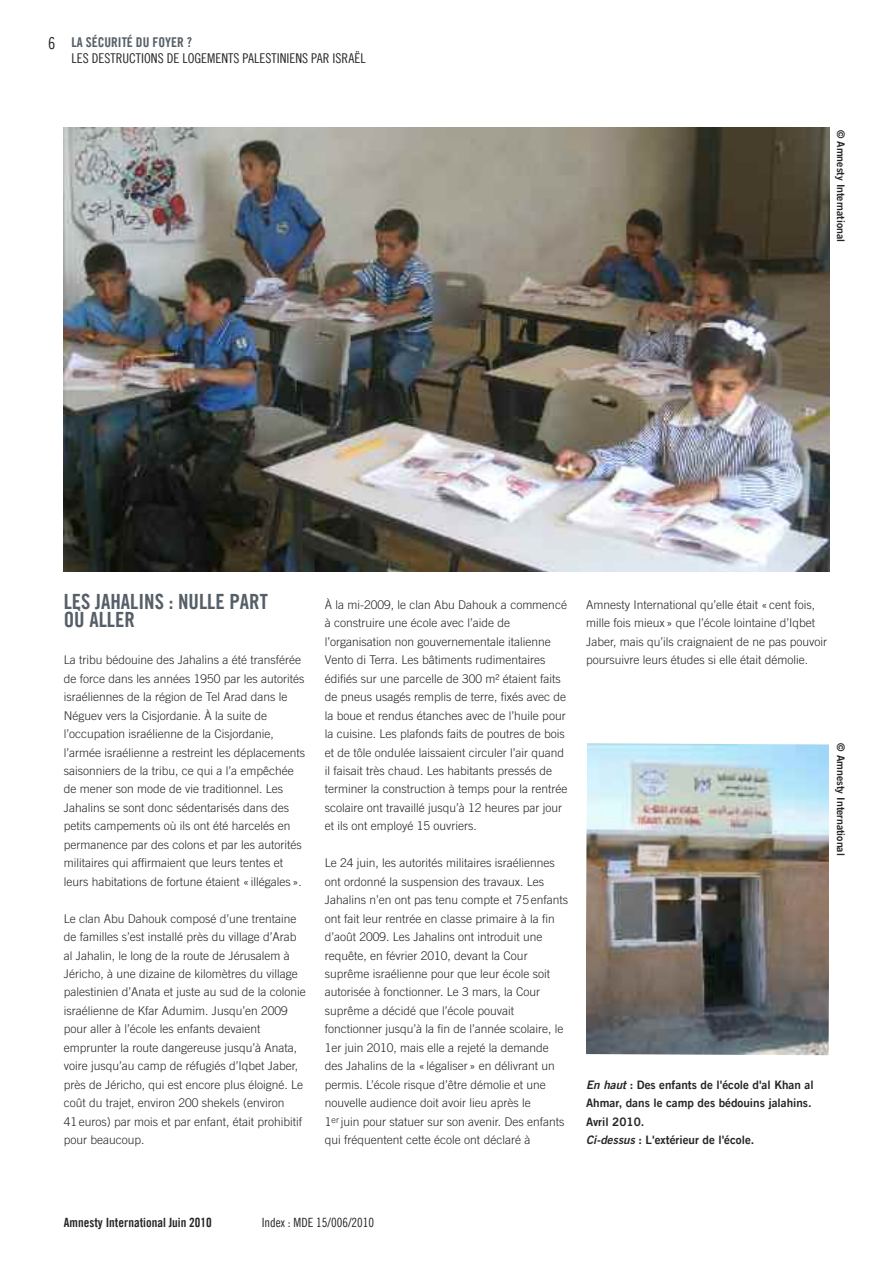
<style>
.page{position:relative;width:893px;height:1263px;background:#fff}
.page>*{position:absolute;margin:0;border:0;box-sizing:border-box;transform-origin:0 0}
.t1{font:21px/18.5px "Amnesty Trade Gothic Bd Cn 20";color:#565f67}
.t2{font:16.5px "Amnesty Trade Gothic Cn 18";color:#272627}
.t3{font:13.5px "Amnesty Trade Gothic Cn 18";color:#272627}
.t4{font:13.5px "Amnesty Trade Gothic Bd Cn 20";color:#565f67}
.t5{font:12.75px "Amnesty Trade Gothic Bd Cn 20";color:#272627}
.t6{font:12.75px "Amnesty Trade Gothic Cn 18";color:#272627}
.t7{font:300 12px/18.5px "Amnesty Trade Gothic";color:#272627}
.t8{font:11.7px/18.5px "Amnesty Trade Gothic Bd 2";color:#272627}
.t9{font:10.5px "Amnesty Trade Gothic Bd 2";color:#272627}
.s1{font-family:"Amnesty Trade Gothic Bd 2 Obl"}
</style>
<div class="page">
<img style="left:586px;top:743px;width:243px;height:312px">
<img style="left:64px;top:128px;width:765px;height:444px">
<h2 class="t2" style="left:48px;top:33px;width:9px">6</h2>
<p class="t4" style="left:71px;top:33px;width:122px">LA SÉCURITÉ DU FOYER ?</p>
<p class="t3" style="left:71px;top:50px;width:296px">LES DESTRUCTIONS DE LOGEMENTS PALESTINIENS PAR ISRAËL</p>
<p class="t9" style="left:847px;top:130px;width:114px;rotate:90deg">© Amnesty International</p>
<h1 class="t1" style="left:64px;top:592px;width:206px">LES JAhALINS : NULLE PART<br>Où ALLER</h1>
<p class="t7" style="left:64px;top:650px;width:243px">La tribu bédouine des Jahalins a été transférée de force dans les années 1950 par les autorités israéliennes de la région de Tel Arad dans le Néguev vers la Cisjordanie. À la suite de l’occupation israélienne de la Cisjordanie, l’armée israélienne a restreint les déplacements saisonniers de la tribu, ce qui a l’a empêchée de mener son mode de vie traditionnel. Les Jahalins se sont donc sédentarisés dans des petits campements où ils ont été harcelés en permanence par des colons et par les autorités militaires qui affirmaient que leurs tentes et leurs habitations de fortune étaient « illégales ».</p>
<p class="t7" style="left:64px;top:909px;width:244px">Le clan Abu Dahouk composé d’une trentaine de familles s’est installé près du village d’Arab al Jahalin, le long de la route de Jérusalem à Jéricho, à une dizaine de kilomètres du village palestinien d’Anata et juste au sud de la colonie israélienne de Kfar Adumim. Jusqu’en 2009 pour aller à l’école les enfants devaient emprunter la route dangereuse jusqu’à Anata, voire jusqu’au camp de réfugiés d’Iqbet Jaber, près de Jéricho, qui est encore plus éloigné. Le coût du trajet, environ 200 shekels (environ 41euros) par mois et par enfant, était prohibitif pour beaucoup.</p>
<p class="t7" style="left:325px;top:595px;width:244px">À la mi-2009, le clan Abu Dahouk a commencé à construire une école avec l’aide de l’organisation non gouvernementale italienne Vento di Terra. Les bâtiments rudimentaires édifiés sur une parcelle de 300 m2 étaient faits de pneus usagés remplis de terre, fixés avec de la boue et rendus étanches avec de l’huile pour la cuisine. Les plafonds faits de poutres de bois et de tôle ondulée laissaient circuler l’air quand il faisait très chaud. Les habitants pressés de terminer la construction à temps pour la rentrée scolaire ont travaillé jusqu’à 12 heures par jour et ils ont employé 15 ouvriers.</p>
<p class="t7" style="left:325px;top:853px;width:245px">Le 24 juin, les autorités militaires israéliennes ont ordonné la suspension des travaux. Les Jahalins n’en ont pas tenu compte et 75enfants ont fait leur rentrée en classe primaire à la fin d’août 2009. Les Jahalins ont introduit une requête, en février 2010, devant la Cour suprême israélienne pour que leur école soit autorisée à fonctionner. Le 3 mars, la Cour suprême a décidé que l’école pouvait fonctionner jusqu’à la fin de l’année scolaire, le 1er juin 2010, mais elle a rejeté la demande des Jahalins de la « légaliser » en délivrant un permis. L’école risque d’être démolie et une nouvelle audience doit avoir lieu après le<br>1<sup>er</sup> juin pour statuer sur son avenir. Des enfants qui fréquentent cette école ont déclaré à</p>
<p class="t7" style="left:586px;top:595px;width:243px">Amnesty International qu’elle était « cent fois, mille fois mieux » que l’école lointaine d’Iqbet Jaber, mais qu’ils craignaient de ne pas pouvoir poursuivre leurs études si elle était démolie.</p>
<p class="t9" style="left:847px;top:743px;width:114px;rotate:90deg">© Amnesty International</p>
<p class="t8" style="left:586px;top:1075px;width:229px"><span class="s1">En haut</span> : Des enfants de l'école d'al Khan al Ahmar, dans le camp des bédouins jalahins.<br>Avril 2010.<br><span class="s1">Ci-dessus</span> : L'extérieur de l'école.</p>
<p class="t5" style="left:64px;top:1214px;width:149px">Amnesty International Juin 2010</p>
<p class="t6" style="left:262px;top:1214px;width:114px">Index : MDE 15/006/2010</p>
</div>
